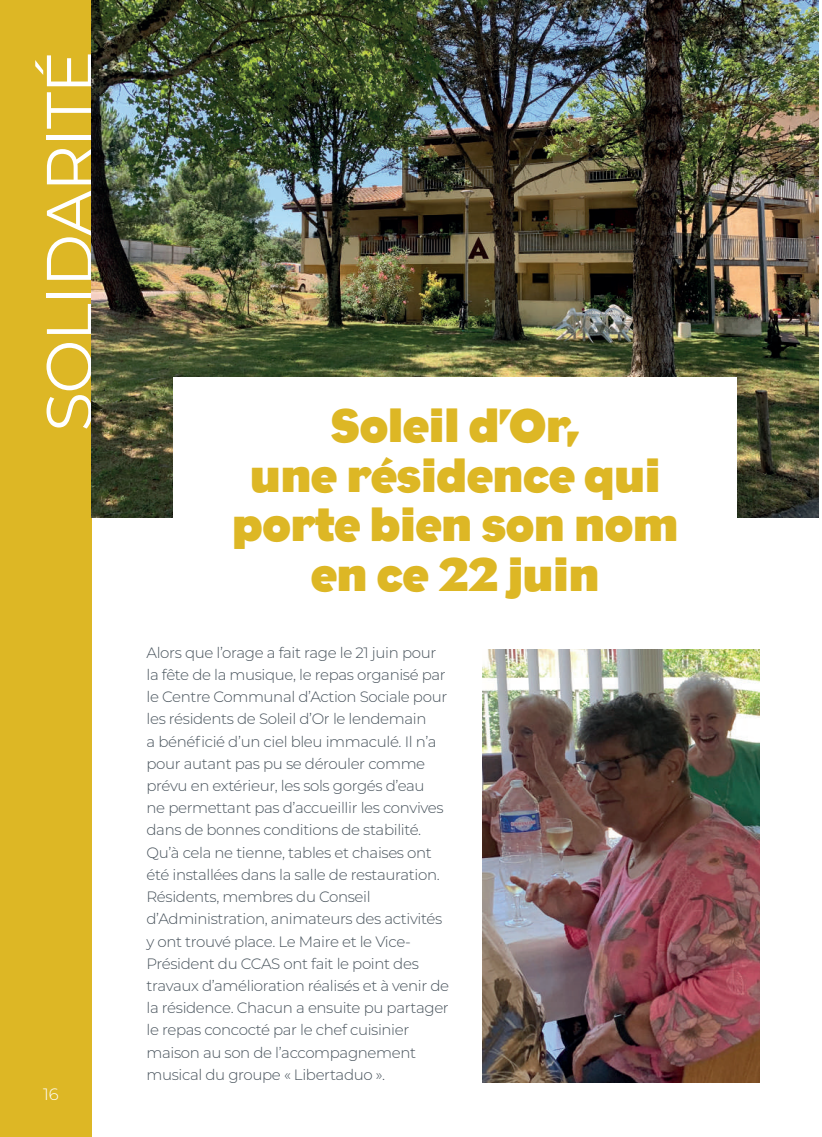
<style>
.page{position:relative;width:822px;height:1137px;background:#fff}
.page>*{position:absolute;margin:0;border:0;box-sizing:border-box;transform-origin:0 0}
.t1{font:64.35px "Montserrat";letter-spacing:-.025em;color:#fff}
.t2{font:700 48px/49.5px "Eagle";letter-spacing:-.025em;color:#ddb725;text-align:center}
.t3{font:300 16.35px "Montserrat";color:#fff}
.t4{font:300 15px/22.2px "Montserrat";letter-spacing:-.025em;color:#47525b}
</style>
<div class="page">
<div style="left:0;top:0;width:91px;height:1136px;background:#ddb725"></div>
<img style="left:91px;top:0;width:727px;height:517px">
<div style="left:173px;top:377px;width:563px;height:234px;background:#fff"></div>
<img style="left:482px;top:649px;width:277px;height:432px">
<h1 class="t1" style="left:25px;top:652px;width:603px;rotate:-90deg">MÉTAMORPHOSES</h1>
<h1 class="t1" style="left:25px;top:431px;width:382px;rotate:-90deg">SOLIDARITÉ</h1>
<p class="t3" style="left:43px;top:1082px;width:17px">16</p>
<h2 class="t2" style="left:231px;top:401px;width:449px">Soleil d’Or,<br>une résidence qui porte bien son nom en ce 22 juin</h2>
<p class="t4" style="left:146px;top:640px;width:304px">Alors que l’orage a fait rage le 21 juin pour la fête de la musique, le repas organisé par le Centre Communal d’Action Sociale pour les résidents de Soleil d’Or le lendemain<br>a bénéficié d’un ciel bleu immaculé. Il n’a pour autant pas pu se dérouler comme prévu en extérieur, les sols gorgés d’eau<br>ne permettant pas d’accueillir les convives dans de bonnes conditions de stabilité.<br>Qu’à cela ne tienne, tables et chaises ont été installées dans la salle de restauration.<br>Résidents, membres du Conseil d’Administration, animateurs des activités y ont trouvé place. Le Maire et le Vice-Président du CCAS ont fait le point des travaux d’amélioration réalisés et à venir de la résidence. Chacun a ensuite pu partager le repas concocté par le chef cuisinier maison au son de l’accompagnement musical du groupe « Libertaduo ».</p>
</div>
